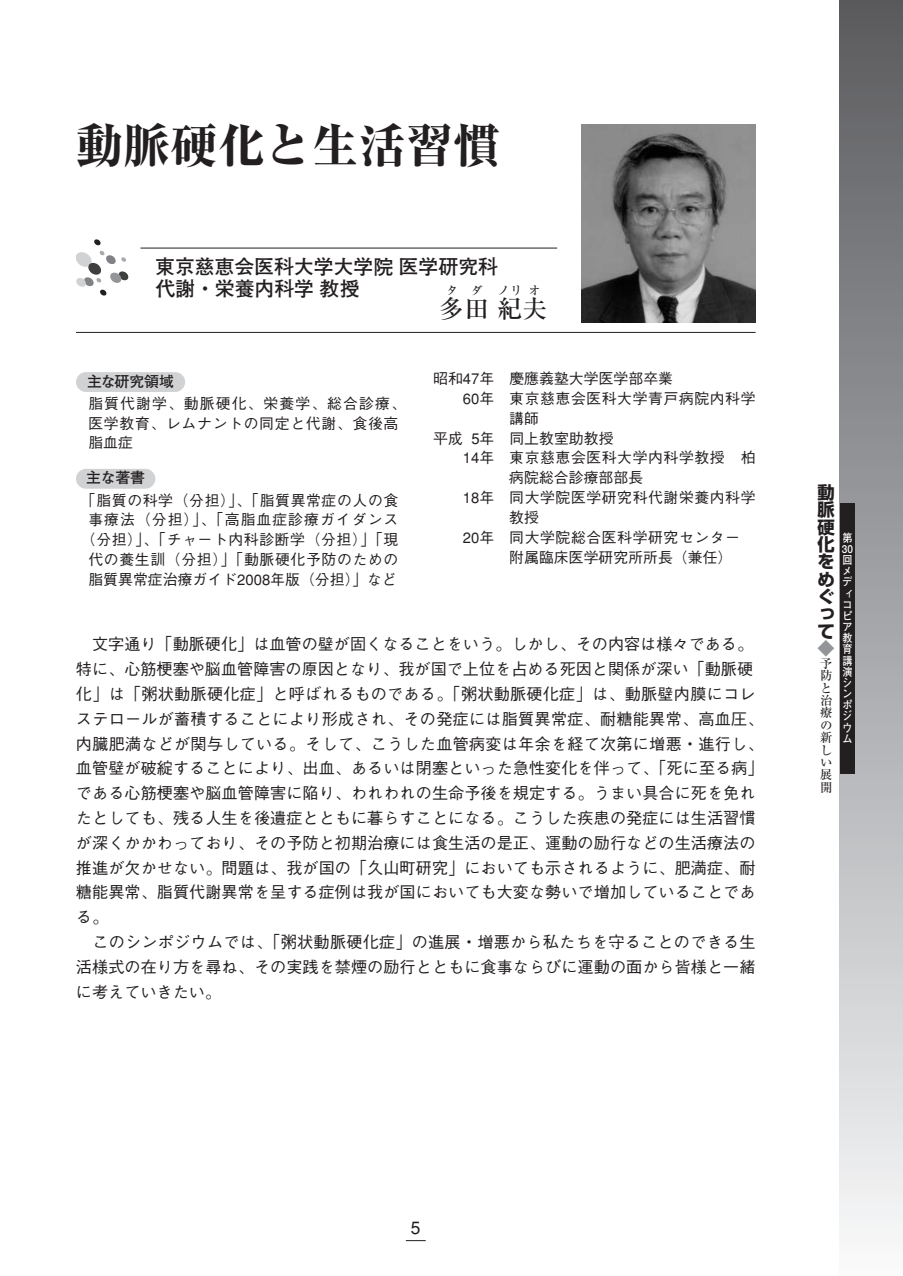
<style>
.page{position:relative;width:903px;height:1276px;background:#fff}
.page>*{position:absolute;margin:0;border:0;box-sizing:border-box;transform-origin:0 0}
.t1{font:800 47.07px "Ryumin";color:#231f20}
.t2{font:500 24.85px "Ryumin";color:#231f20}
.t3{font:700 19.78px/22.4px "Futo Go B101";color:#231f20}
.t4{font:700 17.32px/17.3px "Shin Go";color:#231f20;text-align:justify}
.t5{font:500 17.32px "Gothic BBB";color:#231f20}
.t6{font:700 17.32px "Shin Go";color:#939598}
.t7{font:500 16.1px/24.8px "Gothic BBB";letter-spacing:.005em;color:#231f20}
.t8{font:500 14.88px/19.8px "Gothic BBB";letter-spacing:.035em;color:#231f20}
.t9{font:500 14.88px "Gothic BBB";color:#231f20}
.t10{font:700 14.88px "Futo Go B101";letter-spacing:-.01em;color:#231f20}
.t11{font:500 12.42px/12.4px "Ryumin";color:#231f20;text-align:justify}
.t12{font:700 11.2px/11.2px "Futo Go B101";color:#fff;text-align:justify;scale:.9 1}
.s1{color:#fff}
</style>
<div class="page">
<svg style="left:76px;top:239px;width:53px;height:57px"></svg>
<svg style="left:406px;top:1240px;width:20px;height:1px"></svg>
<div style="left:840px;top:0;width:63px;height:1276px;background:linear-gradient(to bottom,#595a5e,#f7f8fa)"></div>
<div style="left:840px;top:504px;width:15px;height:270px;background:#231f20"></div>
<img style="left:582px;top:124px;width:174px;height:198px">
<div style="left:76px;top:372px;width:109px;height:20px;background:#d1d2d4;border-radius:10px"></div>
<div style="left:76px;top:469px;width:79px;height:20px;background:#d1d2d4;border-radius:10px"></div>
<hr style="left:140px;top:248px;width:417px;height:1px;background:#231f20">
<hr style="left:76px;top:332px;width:680px;height:1px;background:#231f20">
<h1 class="t1" style="left:76px;top:129px;width:426px">動脈硬化と生活習慣</h1>
<p class="t3" style="left:155px;top:258px;width:344px">東京慈恵会医科大学大学院医学研究科代謝・栄養内科学教授</p>
<p class="t11" style="left:446px;top:286px;width:14px">タ</p>
<p class="t11" style="left:471px;top:286px;width:14px">ダ</p>
<p class="t11" style="left:498px;top:286px;width:26px">ノリ</p>
<p class="t11" style="left:529px;top:286px;width:14px">オ</p>
<h2 class="t2" style="left:440px;top:300px;width:109px">多田紀夫</h2>
<p class="t10" style="left:87px;top:375px;width:88px">主な研究領域</p>
<p class="t8" style="left:88px;top:395px;width:319px">脂質代謝学、動脈硬化、栄養学、総合診療、医学教育、レムナントの同定と代謝、食後高脂血症</p>
<p class="t10" style="left:86px;top:472px;width:61px">主な著書</p>
<p class="t8" style="left:81px;top:492px;width:319px;text-align:center">「脂質の科学（分担）」、「脂質異常症の人の食事療法（分担）」、「高脂血症診療ガイダンス（分担）」、「チャート内科診断学（分担）」「現代の養生訓（分担）」「動脈硬化予防のための脂質異常症治療ガイド2008年版（分担）」など</p>
<p class="t9" style="left:433px;top:373px;width:241px">昭和47年 慶應義塾大学医学部卒業</p>
<p class="t8" style="left:463px;top:390px;width:294px">60年 東京慈恵会医科大学青戸病院内科学</p>
<p class="t8" style="left:509px;top:410px;width:31px">講師</p>
<p class="t9" style="left:433px;top:432px;width:182px">平成 5年 同上教室助教授</p>
<p class="t8" style="left:463px;top:450px;width:294px">14年 東京慈恵会医科大学内科学教授　柏</p>
<p class="t9" style="left:509px;top:472px;width:135px">病院総合診療部部長</p>
<p class="t8" style="left:463px;top:489px;width:294px">18年 同大学院医学研究科代謝栄養内科学</p>
<p class="t8" style="left:509px;top:509px;width:31px">教授</p>
<p class="t8" style="left:463px;top:529px;width:294px">20年 同大学院総合医科学研究センター<span class="s1">■</span></p>
<p class="t9" style="left:509px;top:551px;width:225px">附属臨床医学研究所所長（兼任）</p>
<p class="t7" style="left:76px;top:634px;width:689px;text-indent:16px">文字通り「動脈硬化」は血管の壁が固くなることをいう。しかし、その内容は様々である。特に、心筋梗塞や脳血管障害の原因となり、我が国で上位を占める死因と関係が深い「動脈硬化」は「粥状動脈硬化症」と呼ばれるものである。「粥状動脈硬化症」は、動脈壁内膜にコレステロールが蓄積することにより形成され、その発症には脂質異常症、耐糖能異常、高血圧、内臓肥満などが関与している。そして、こうした血管病変は年余を経て次第に増悪・進行し、血管壁が破綻することにより、出血、あるいは閉塞といった急性変化を伴って、「死に至る病」である心筋梗塞や脳血管障害に陥り、われわれの生命予後を規定する。うまい具合に死を免れたとしても、残る人生を後遺症とともに暮らすことになる。こうした疾患の発症には生活習慣が深くかかわっており、その予防と初期治療には食生活の是正、運動の励行などの生活療法の推進が欠かせない。問題は、我が国の「久山町研究」においても示されるように、肥満症、耐糖能異常、脂質代謝異常を呈する症例は我が国においても大変な勢いで増加していることである。</p>
<p class="t7" style="left:76px;top:932px;width:681px;text-align:justify;text-indent:16px">このシンポジウムでは、「粥状動脈硬化症」の進展・増悪から私たちを守ることのできる生活様式の在り方を尋ね、その実践を禁煙の励行とともに食事ならびに運動の面から皆様と一緒に考えていきたい。</p>
<p class="t4" style="left:818px;top:486px;width:19px">動脈硬化をめぐって</p>
<p class="t6" style="left:818px;top:642px;width:19px">◆</p>
<p class="t11" style="left:820px;top:659px;width:14px">予防と治療の新しい展開</p>
<p class="t12" style="left:842px;top:533px;width:14px">第30回メディコピア教育講演シンポジウム</p>
<p class="t5" style="left:411px;top:1221px;width:11px">5</p>
</div>
